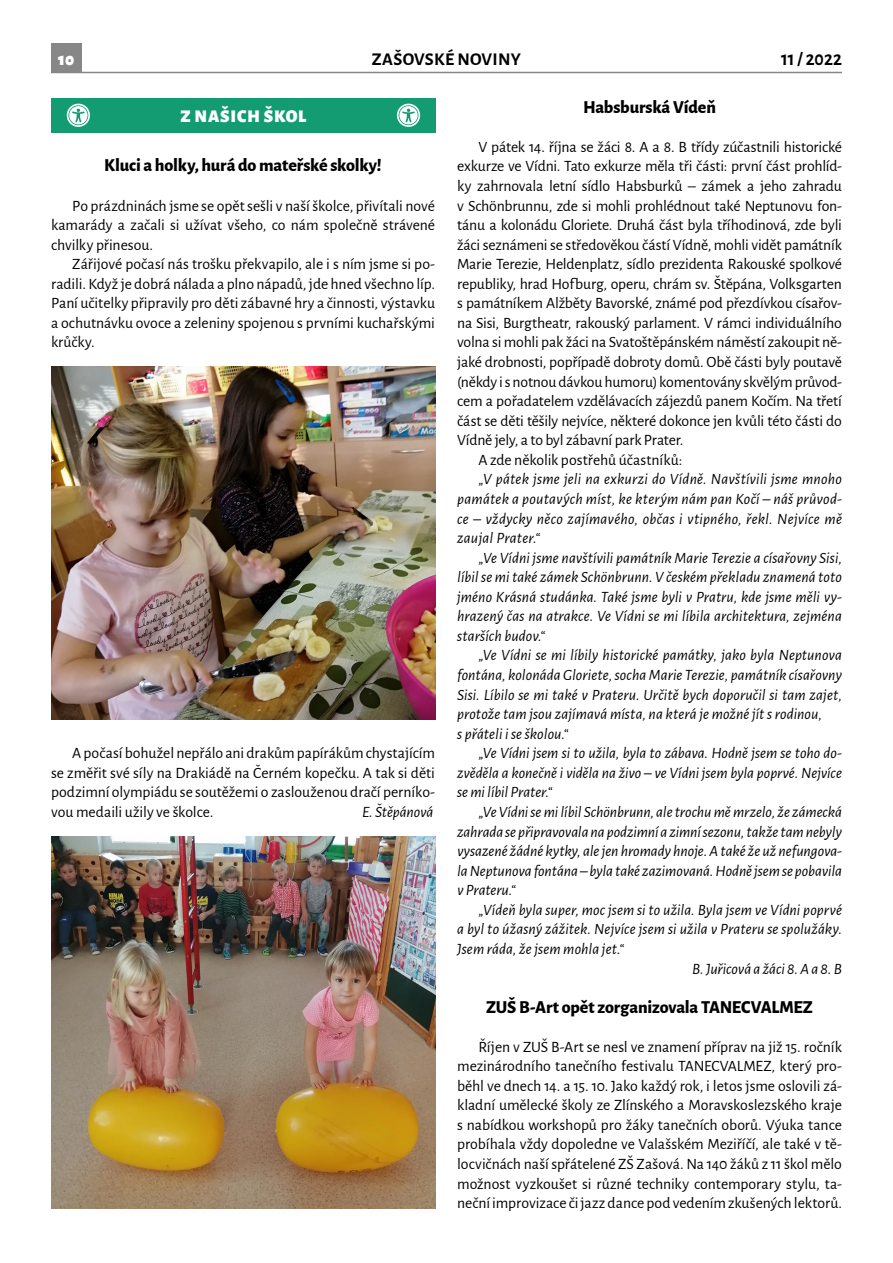
<style>
.page{position:relative;width:893px;height:1263px;background:#fff}
.page>*{position:absolute;margin:0;border:0;box-sizing:border-box;transform-origin:0 0}
.t1{font:800 18px "Alegreya Sans";letter-spacing:-.01em;color:#000}
.t2{font:700 18px "Alegreya Sans";letter-spacing:.015em;color:#000}
.t3{font:900 18px "Alegreya Sans";letter-spacing:.045em;color:#fff}
.t4{font:15.75px/19.5px "Alegreya Sans";letter-spacing:-.01em;color:#000;text-align:justify}
.t5{font:italic 15.75px/19.5px "Alegreya Sans";letter-spacing:.005em;color:#000;text-align:justify}
</style>
<div class="page">
<div style="left:51px;top:43px;width:31px;height:30px;background:#878787"></div>
<hr style="left:51px;top:72px;width:791px;height:1px;background:#878787">
<div style="left:51px;top:98px;width:385px;height:34px;background:#139c72"></div>
<svg style="left:67px;top:104px;width:23px;height:23px"></svg>
<svg style="left:397px;top:104px;width:23px;height:23px"></svg>
<img style="left:51px;top:367px;width:385px;height:352px">
<img style="left:51px;top:836px;width:385px;height:372px">
<p class="t3" style="left:58px;top:45px;width:18px">10</p>
<p class="t2" style="left:372px;top:46px;width:151px">ZAŠOVSKÉNOVINY</p>
<p class="t2" style="left:781px;top:46px;width:62px">11 / 2022</p>
<p class="t3" style="left:181px;top:102px;width:127px">Z NAŠICH ŠKOL</p>
<p class="t1" style="left:104px;top:152px;width:279px">Kluci a holky, hurá do mateřské skolky!</p>
<p class="t4" style="left:51px;top:195px;width:386px;text-indent:21px">Po prázdninách jsme se opět sešli v naší školce, přivítali nové kamarády a začali si užívat všeho, co nám společně strávené chvilky přinesou.</p>
<p class="t4" style="left:51px;top:254px;width:386px;text-indent:21px">Zářijové počasí nás trošku překvapilo, ale i s ním jsme si po&shy;radili. Když je dobrá nálada a plno nápadů, jde hned všechno líp.<br>Paní učitelky připravily pro děti zábavné hry a činnosti, výstavku a ochutnávku ovoce a zeleniny spojenou s prvními kuchařskými krůčky.</p>
<p class="t4" style="left:51px;top:743px;width:386px;text-indent:21px">A počasí bohužel nepřálo ani drakům papírákům chystajícím se změřit své síly na Drakiádě na Černém kopečku. A tak si děti podzimní olympiádu se soutěžemi o zaslouženou dračí perníko&shy;vou medaili užily ve školce.</p>
<p class="t5" style="left:362px;top:801px;width:73px">E. Štěpánová</p>
<p class="t1" style="left:583px;top:93px;width:135px">Habsburská Vídeň</p>
<p class="t4" style="left:478px;top:136px;width:365px">V pátek 14. října se žáci 8. A a 8. B třídy zúčastnili historické</p>
<p class="t4" style="left:457px;top:156px;width:386px">exkurze ve Vídni. Tato exkurze měla tři části: první část prohlíd-</p>
<p class="t4" style="left:457px;top:175px;width:386px">ky zahrnovala letní sídlo Habsburků – zámek a jeho zahradu</p>
<p class="t4" style="left:457px;top:195px;width:386px">v Schönbrunnu, zde si mohli prohlédnout také Neptunovu fon-</p>
<p class="t4" style="left:457px;top:214px;width:386px">tánu a kolonádu Gloriete. Druhá část byla tříhodinová, zde byli</p>
<p class="t4" style="left:457px;top:234px;width:386px">žáci seznámeni se středověkou částí Vídně, mohli vidět památník</p>
<p class="t4" style="left:457px;top:254px;width:386px">Marie Terezie, Heldenplatz, sídlo prezidenta Rakouské spolkové</p>
<p class="t4" style="left:457px;top:273px;width:386px">republiky, hrad Hofburg, operu, chrám sv. Štěpána, Volksgarten</p>
<p class="t4" style="left:457px;top:293px;width:386px">s památníkem Alžběty Bavorské, známé pod přezdívkou císařov-</p>
<p class="t4" style="left:457px;top:312px;width:386px">na Sisi, Burgtheatr, rakouský parlament. V rámci individuálního</p>
<p class="t4" style="left:457px;top:332px;width:386px">volna si mohli pak žáci na Svatoštěpánském náměstí zakoupit ně-</p>
<p class="t4" style="left:457px;top:351px;width:386px">jaké drobnosti, popřípadě dobroty domů. Obě části byly poutavě</p>
<p class="t4" style="left:457px;top:371px;width:386px">(někdy i s notnou dávkou humoru) komentovány skvělým průvod-</p>
<p class="t4" style="left:457px;top:391px;width:386px">cem a pořadatelem vzdělávacích zájezdů panem Kočím. Na třetí</p>
<p class="t4" style="left:457px;top:410px;width:386px">část se děti těšily nejvíce, některé dokonce jen kvůli této části do</p>
<p class="t4" style="left:457px;top:430px;width:228px">Vídně jely, a to byl zábavní park Prater.</p>
<p class="t4" style="left:478px;top:449px;width:205px">A zde několik postřehů účastníků:</p>
<p class="t5" style="left:457px;top:469px;width:386px;text-indent:21px">„V pátek jsme jeli na exkurzi do Vídně. Navštívili jsme mnoho památek a poutavých míst, ke kterým nám pan Kočí – náš průvod&shy;ce – vždycky něco zajímavého, občas i vtipného, řekl. Nejvíce mě zaujal Prater.“</p>
<p class="t5" style="left:457px;top:547px;width:386px;text-indent:21px">„Ve Vídni jsme navštívili památník Marie Terezie a císařovny Sisi, líbil se mi také zámek Schönbrunn. V českém překladu znamená toto jméno Krásná studánka. Také jsme byli v Pratru, kde jsme měli vy&shy;hrazený čas na atrakce. Ve Vídni se mi líbila architektura, zejména starších budov.“</p>
<p class="t5" style="left:457px;top:645px;width:386px;text-align:left;text-indent:21px">„Ve Vídni se mi líbily historické památky, jako byla Neptunova fontána, kolonáda Gloriete, socha Marie Terezie, památník císařovny Sisi. Líbilo se mi také v Prateru. Určitě bych doporučil si tam zajet, protože tam jsou zajímavá místa, na která je možné jít s rodinou,<br>s přáteli i se školou.“</p>
<p class="t5" style="left:457px;top:743px;width:386px;text-indent:21px">„Ve Vídni jsem si to užila, byla to zábava. Hodně jsem se toho do&shy;zvěděla a konečně i viděla na živo – ve Vídni jsem byla poprvé. Nejvíce se mi líbil Prater.“</p>
<p class="t5" style="left:457px;top:801px;width:386px;text-indent:21px">„Ve Vídni se mi líbil Schönbrunn, ale trochu mě mrzelo, že zámecká zahrada se připravovala na podzimní a zimní sezonu, takže tam nebyly vysazené žádné kytky, ale jen hromady hnoje. A také že už nefungova&shy;la Neptunova fontána – byla také zazimovaná. Hodně jsem se pobavila v Prateru.“</p>
<p class="t5" style="left:478px;top:899px;width:365px">„Vídeň byla super, moc jsem si to užila. Byla jsem ve Vídni poprvé</p>
<p class="t5" style="left:457px;top:919px;width:386px">a byl to úžasný zážitek. Nejvíce jsem si užila v Prateru se spolužáky.</p>
<p class="t5" style="left:457px;top:938px;width:169px">Jsem ráda, že jsem mohla jet.“</p>
<p class="t5" style="left:692px;top:958px;width:151px">B. Juřicová a žáci 8. A a 8. B</p>
<p class="t1" style="left:486px;top:993px;width:328px">ZUŠ B-Art opět zorganizovala TANECVALMEZ</p>
<p class="t4" style="left:457px;top:1036px;width:386px;text-indent:21px">Říjen v ZUŠ B-Art se nesl ve znamení příprav na již 15. ročník mezinárodního tanečního festivalu TANECVALMEZ, který pro&shy;běhl ve dnech 14. a 15. 10. Jako každý rok, i letos jsme oslovili zá&shy;kladní umělecké školy ze Zlínského a Moravskoslezského kraje s nabídkou workshopů pro žáky tanečních oborů. Výuka tance probíhala vždy dopoledne ve Valašském Meziříčí, ale také v tě&shy;locvičnách naší spřátelené ZŠ Zašová. Na 140 žáků z 11 škol mělo možnost vyzkoušet si různé techniky contemporary stylu, ta&shy;neční improvizace či jazz dance pod vedením zkušených lektorů.</p>
</div>
